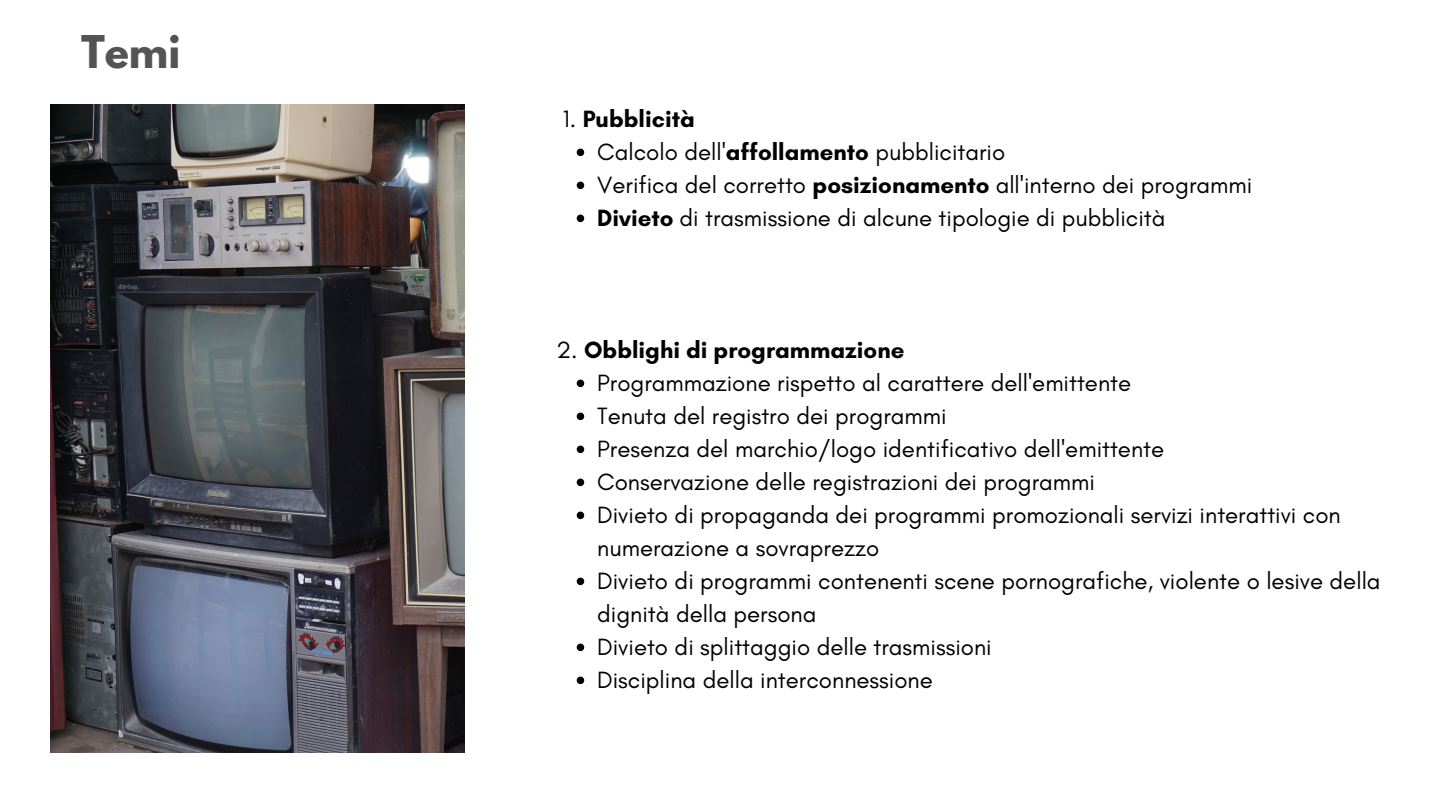
<style>
.page{position:relative;width:1440px;height:810px;background:#fff}
.page>*{position:absolute;margin:0;border:0;box-sizing:border-box;transform-origin:0 0}
.t1{font:700 40px "League Spartan";color:#545454}
.t2{font:24px/33px "Glacial Indifference";color:#000}
.t3{font:700 24px "Glacial Indifference";color:#000}
.s1{font-weight:400}
.s2{font-weight:700}
</style>
<div class="page">
<svg style="left:577px;top:149px;width:7px;height:7px"></svg>
<svg style="left:577px;top:182px;width:7px;height:7px"></svg>
<svg style="left:577px;top:215px;width:7px;height:7px"></svg>
<svg style="left:577px;top:380px;width:7px;height:7px"></svg>
<svg style="left:577px;top:413px;width:7px;height:7px"></svg>
<svg style="left:577px;top:446px;width:7px;height:7px"></svg>
<svg style="left:577px;top:479px;width:7px;height:7px"></svg>
<svg style="left:577px;top:512px;width:7px;height:7px"></svg>
<svg style="left:577px;top:578px;width:7px;height:7px"></svg>
<svg style="left:577px;top:644px;width:7px;height:7px"></svg>
<svg style="left:577px;top:677px;width:7px;height:7px"></svg>
<img style="left:51px;top:105px;width:414px;height:648px">
<p class="t1" style="left:81px;top:32px;width:101px">Temi</p>
<p class="t3" style="left:563px;top:104px;width:133px"><span class="s1">1.</span> Pubblicità</p>
<p class="t2" style="left:597px;top:135px;width:409px">Calcolo dell'<span class="s2">affollamento</span> pubblicitario</p>
<p class="t2" style="left:597px;top:168px;width:657px">Verifica del corretto <span class="s2">posizionamento</span> all'interno dei programmi</p>
<p class="t2" style="left:597px;top:201px;width:570px"><span class="s2">Divieto</span> di trasmissione di alcune tipologie di pubblicità</p>
<p class="t3" style="left:556px;top:335px;width:349px"><span class="s1">2.</span> Obblighi di programmazione</p>
<p class="t2" style="left:597px;top:366px;width:535px">Programmazione rispetto al carattere dell'emittente</p>
<p class="t2" style="left:597px;top:399px;width:351px">Tenuta del registro dei programmi</p>
<p class="t2" style="left:597px;top:432px;width:568px">Presenza del marchio/logo identificativo dell'emittente</p>
<p class="t2" style="left:597px;top:465px;width:499px">Conservazione delle registrazioni dei programmi</p>
<p class="t2" style="left:597px;top:498px;width:745px">Divieto di propaganda dei programmi promozionali servizi interattivi con numerazione a sovraprezzo</p>
<p class="t2" style="left:597px;top:564px;width:785px">Divieto di programmi contenenti scene pornografiche, violente o lesive della dignità della persona</p>
<p class="t2" style="left:597px;top:630px;width:396px">Divieto di splittaggio delle trasmissioni</p>
<p class="t2" style="left:597px;top:663px;width:337px">Disciplina della interconnessione</p>
</div>
